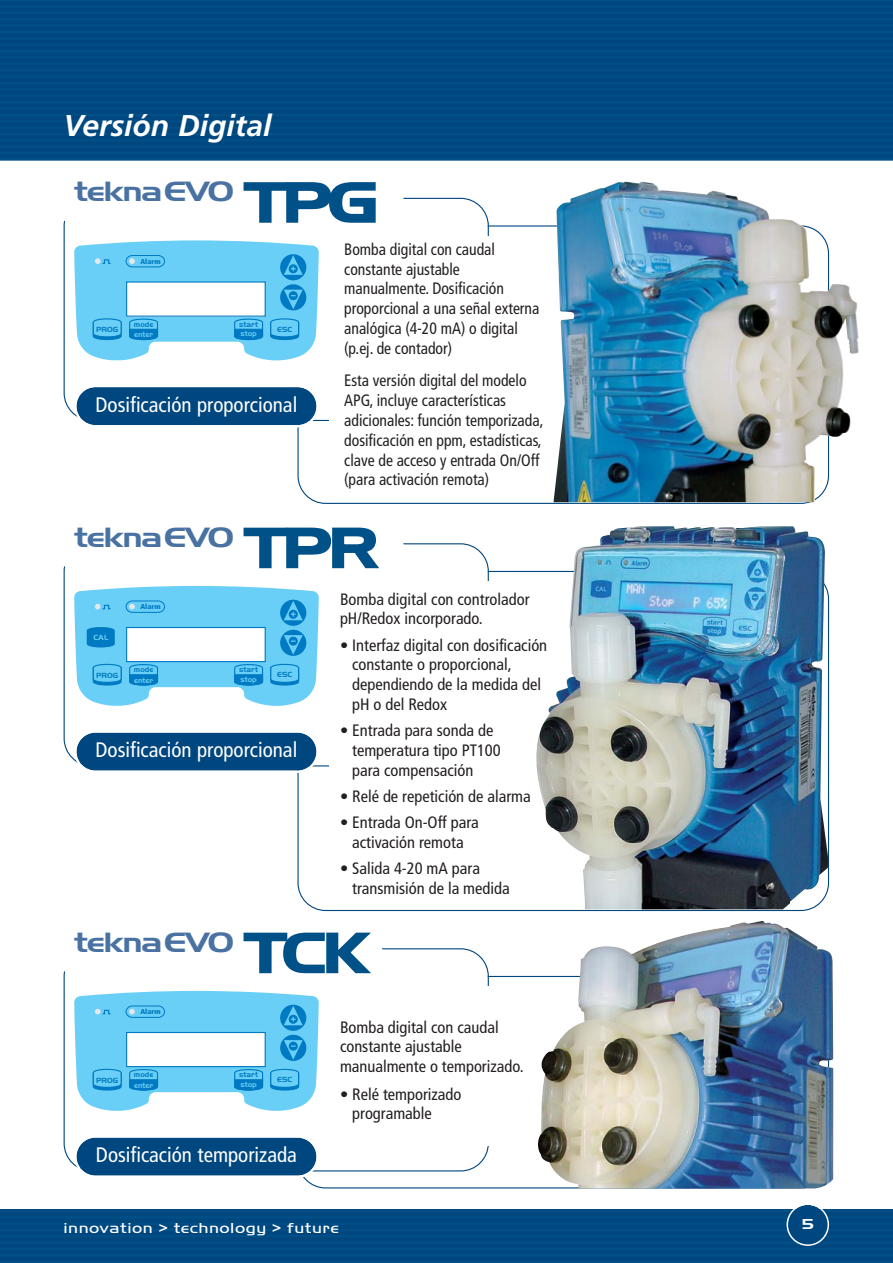
<style>
.page{position:relative;width:893px;height:1263px;background:#fff}
.page>*{position:absolute;margin:0;border:0;box-sizing:border-box;transform-origin:0 0}
.t1{font:italic 700 30px "Frutiger";color:#fff}
.t2{font:27px "Handel Gothic BT";letter-spacing:-.04em;color:#4972a3;scale:1.25 1}
.t3{font:condensed 21px "Frutiger";color:#fff}
.t4{font:condensed 16.5px/19.8px "Frutiger";color:#231f20}
.t5{font:condensed 16.5px/19.8px "Frutiger";color:#231f20;scale:.95 1}
.t6{font:15px "Handel Got D Ligh";letter-spacing:.03em;color:#fff;scale:1.2 1}
.t7{font:700 15px "Handel Got D";color:#fff;scale:1.2 1}
.t8{font:700 7.8px "Handel Got D";color:#007ac2}
.t9{font:700 7.8px "Handel Got D";color:#6acff6}
.t10{font:900 condensed 7.2px "Frutiger";color:#007ac2}
.s1{font-size:54px;color:#005188}
</style>
<div class="page">
<div style="left:0;top:1210px;width:892px;height:53px;background:#00467f"></div>
<hr style="left:0;top:1210px;width:892px;height:2px;background:#004f86">
<hr style="left:0;top:1216px;width:892px;height:2px;background:#004f86">
<hr style="left:0;top:1223px;width:892px;height:2px;background:#004f86">
<hr style="left:0;top:1229px;width:892px;height:2px;background:#004f86">
<hr style="left:0;top:1235px;width:892px;height:3px;background:#004f86">
<hr style="left:0;top:1242px;width:892px;height:2px;background:#004f86">
<hr style="left:0;top:1248px;width:892px;height:2px;background:#004f86">
<hr style="left:0;top:1254px;width:892px;height:3px;background:#004f86">
<hr style="left:0;top:1261px;width:892px;height:2px;background:#004f86">
<div style="left:0;top:0;width:892px;height:160px;background:#00467f"></div>
<hr style="left:0;top:0;width:892px;height:1px;background:#004f86">
<hr style="left:0;top:5px;width:892px;height:3px;background:#004f86">
<hr style="left:0;top:12px;width:892px;height:2px;background:#004f86">
<hr style="left:0;top:18px;width:892px;height:2px;background:#004f86">
<hr style="left:0;top:24px;width:892px;height:3px;background:#004f86">
<hr style="left:0;top:31px;width:892px;height:2px;background:#004f86">
<hr style="left:0;top:37px;width:892px;height:2px;background:#004f86">
<hr style="left:0;top:44px;width:892px;height:2px;background:#004f86">
<hr style="left:0;top:50px;width:892px;height:2px;background:#004f86">
<hr style="left:0;top:56px;width:892px;height:3px;background:#004f86">
<hr style="left:0;top:63px;width:892px;height:2px;background:#004f86">
<hr style="left:0;top:69px;width:892px;height:2px;background:#004f86">
<hr style="left:0;top:75px;width:892px;height:3px;background:#004f86">
<hr style="left:0;top:82px;width:892px;height:2px;background:#004f86">
<hr style="left:0;top:88px;width:892px;height:2px;background:#004f86">
<hr style="left:0;top:95px;width:892px;height:2px;background:#004f86">
<hr style="left:0;top:101px;width:892px;height:2px;background:#004f86">
<hr style="left:0;top:107px;width:892px;height:3px;background:#004f86">
<hr style="left:0;top:114px;width:892px;height:2px;background:#004f86">
<hr style="left:0;top:120px;width:892px;height:2px;background:#004f86">
<hr style="left:0;top:127px;width:892px;height:2px;background:#004f86">
<hr style="left:0;top:133px;width:892px;height:2px;background:#004f86">
<hr style="left:0;top:139px;width:892px;height:3px;background:#004f86">
<hr style="left:0;top:146px;width:892px;height:2px;background:#004f86">
<hr style="left:0;top:152px;width:892px;height:2px;background:#004f86">
<hr style="left:0;top:158px;width:892px;height:3px;background:#004f86">
<svg style="left:786px;top:1205px;width:43px;height:41px"></svg>
<svg style="left:297px;top:225px;width:517px;height:279px"></svg>
<svg style="left:64px;top:198px;width:425px;height:223px"></svg>
<svg style="left:74px;top:385px;width:245px;height:42px;background:#256192"></svg>
<svg style="left:74px;top:240px;width:245px;height:120px;background:#75cef2"></svg>
<div style="left:127px;top:282px;width:138px;height:34px;background:#fff"></div>
<div style="left:126px;top:281px;width:140px;height:36px;border:1px solid #007ac2"></div>
<div style="left:53px;top:181px;width:351px;height:42px;background:#fff;border-radius:21px"></div>
<div style="left:329px;top:236px;width:309px;height:266px;background:#fff"></div>
<img style="left:553px;top:181px;width:306px;height:321px">
<svg style="left:297px;top:571px;width:514px;height:340px"></svg>
<svg style="left:64px;top:543px;width:425px;height:223px"></svg>
<svg style="left:74px;top:730px;width:245px;height:43px;background:#2c6695"></svg>
<svg style="left:74px;top:586px;width:245px;height:120px;background:#72ccf1"></svg>
<div style="left:127px;top:628px;width:138px;height:34px;background:#fff"></div>
<div style="left:126px;top:627px;width:140px;height:35px;border:1px solid #007ac2"></div>
<div style="left:53px;top:526px;width:351px;height:43px;background:#fff;border-radius:21px"></div>
<div style="left:329px;top:582px;width:309px;height:287px;background:#fff"></div>
<img style="left:536px;top:526px;width:293px;height:383px">
<svg style="left:303px;top:976px;width:235px;height:213px"></svg>
<svg style="left:64px;top:948px;width:425px;height:224px"></svg>
<svg style="left:74px;top:1135px;width:245px;height:43px;background:#2c6595"></svg>
<svg style="left:74px;top:991px;width:245px;height:120px;background:#75cef2"></svg>
<div style="left:127px;top:1033px;width:138px;height:34px;background:#fff"></div>
<div style="left:126px;top:1032px;width:140px;height:35px;border:1px solid #007ac2"></div>
<div style="left:53px;top:931px;width:329px;height:43px;background:#fff;border-radius:21px"></div>
<div style="left:329px;top:987px;width:309px;height:159px;background:#fff"></div>
<img style="left:538px;top:921px;width:295px;height:268px">
<h1 class="t1" style="left:64px;top:113px;width:209px">Versión Digital</h1>
<h2 class="t2" style="left:74px;top:176px;width:245px">teknaEVO <span class="s1">TPG</span></h2>
<p class="t5" style="left:344px;top:241px;width:207px">Bomba digital con caudal constante ajustable manualmente. Dosificación proporcional a una señal externa analógica (4-20 mA) o digital (p.ej. de contador)</p>
<p class="t5" style="left:344px;top:372px;width:211px">Esta versión digital del modelo<br>APG, incluye características adicionales: función temporizada, dosificación en ppm, estadísticas, clave de acceso y entrada On/Off (para activación remota)</p>
<p class="t10" style="left:141px;top:258px;width:21px">Alarm</p>
<p class="t8" style="left:134px;top:320px;width:21px">mode</p>
<p class="t9" style="left:134px;top:330px;width:21px">enter</p>
<p class="t8" style="left:239px;top:320px;width:20px">start</p>
<p class="t9" style="left:240px;top:329px;width:18px">stop</p>
<p class="t8" style="left:277px;top:325px;width:17px">ESC</p>
<p class="t8" style="left:96px;top:325px;width:24px">PROG</p>
<p class="t3" style="left:96px;top:396px;width:203px">Dosificación proporcional</p>
<h2 class="t2" style="left:74px;top:522px;width:245px">teknaEVO <span class="s1">TPR</span></h2>
<p class="t4" style="left:340px;top:590px;width:191px">Bomba digital con controlador pH/Redox incorporado.</p>
<p class="t4" style="left:352px;top:636px;width:197px;text-indent:-12px">• Interfaz digital con dosificación constante o proporcional, dependiendo de la medida del pH o del Redox</p>
<p class="t4" style="left:352px;top:722px;width:150px;text-indent:-12px">• Entrada para sonda de temperatura tipo PT100 para compensación</p>
<p class="t4" style="left:340px;top:788px;width:192px">• Relé de repetición de alarma</p>
<p class="t4" style="left:340px;top:814px;width:140px;text-align:center">• Entrada On-Off para activación remota</p>
<p class="t4" style="left:352px;top:860px;width:159px;text-indent:-12px">• Salida 4-20 mA para transmisión de la medida</p>
<p class="t10" style="left:141px;top:604px;width:21px">Alarm</p>
<p class="t9" style="left:93px;top:633px;width:16px">CAL</p>
<p class="t8" style="left:134px;top:665px;width:21px">mode</p>
<p class="t9" style="left:134px;top:675px;width:21px">enter</p>
<p class="t8" style="left:239px;top:665px;width:20px">start</p>
<p class="t9" style="left:240px;top:675px;width:18px">stop</p>
<p class="t8" style="left:277px;top:670px;width:17px">ESC</p>
<p class="t8" style="left:96px;top:670px;width:24px">PROG</p>
<p class="t3" style="left:96px;top:741px;width:203px">Dosificación proporcional</p>
<h2 class="t2" style="left:74px;top:927px;width:236px">teknaEVO <span class="s1">TCK</span></h2>
<p class="t10" style="left:141px;top:1009px;width:21px">Alarm</p>
<p class="t8" style="left:96px;top:1075px;width:24px">PROG</p>
<p class="t8" style="left:134px;top:1070px;width:21px">mode</p>
<p class="t9" style="left:134px;top:1080px;width:21px">enter</p>
<p class="t8" style="left:239px;top:1070px;width:20px">start</p>
<p class="t9" style="left:240px;top:1080px;width:18px">stop</p>
<p class="t8" style="left:277px;top:1075px;width:17px">ESC</p>
<p class="t3" style="left:96px;top:1146px;width:202px">Dosificación temporizada</p>
<p class="t4" style="left:340px;top:1018px;width:185px">Bomba digital con caudal constante ajustable manualmente o temporizado.</p>
<p class="t4" style="left:352px;top:1086px;width:111px;line-height:19.2px;text-indent:-12px">• Relé temporizado programable</p>
<p class="t6" style="left:64px;top:1223px;width:231px">innovation &gt; technology &gt; future</p>
<p class="t7" style="left:802px;top:1215px;width:12px">5</p>
</div>
